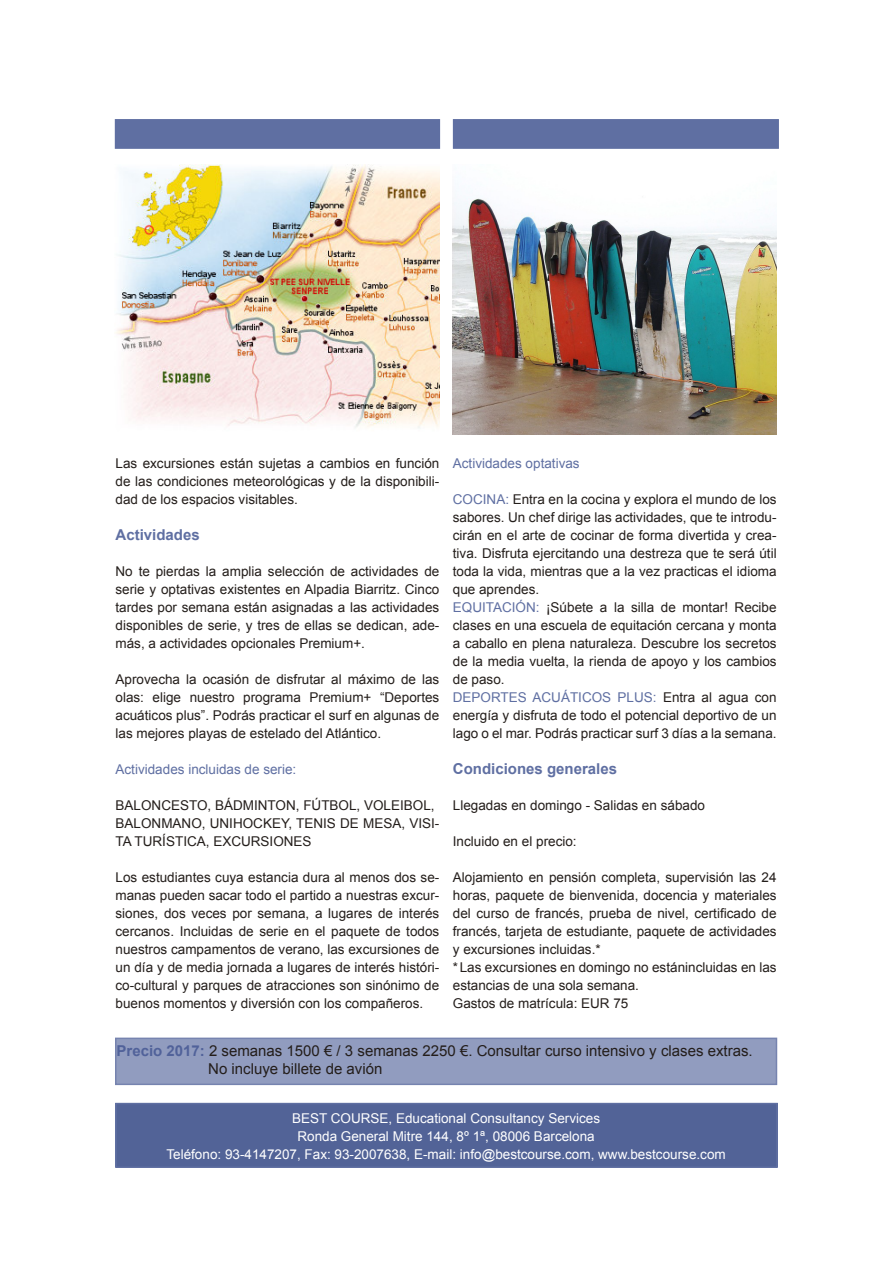
<style>
.page{position:relative;width:893px;height:1263px;background:#fff}
.page>*{position:absolute;margin:0;border:0;box-sizing:border-box;transform-origin:0 0}
.t1{font:15px "Arial";color:#241e1b}
.t2{font:700 15px "Arial";color:#5f6fa2}
.t3{font:13.5px/18px "Arial";color:#241e1b;text-align:justify}
.t4{font:13.5px "Arial";color:#fff}
.t5{font:13.5px "Arial";color:#5f6fa2}
.s1{color:#5f6fa2}
.s2{font-weight:700;color:#51629a}
</style>
<div class="page">
<div style="left:116px;top:1103px;width:661px;height:64px;background:#526397"></div>
<div style="left:115px;top:1103px;width:663px;height:65px;border:2px solid #5f6fa2"></div>
<div style="left:115px;top:119px;width:325px;height:30px;background:#5f6fa2;border:2px solid #5f6fa2"></div>
<div style="left:453px;top:119px;width:326px;height:30px;background:#5f6fa2;border:2px solid #5f6fa2"></div>
<img style="left:453px;top:198px;width:324px;height:237px">
<img style="left:116px;top:165px;width:323px;height:263px">
<div style="left:116px;top:1038px;width:660px;height:46px;background:#919cbf"></div>
<div style="left:115px;top:1037px;width:662px;height:48px;border:2px solid #7683af"></div>
<p class="t3" style="left:116px;top:454px;width:325px">Las excursiones están sujetas a cambios en función de las condiciones meteorológicas y de la disponibili&shy;dad de los espacios visitables.</p>
<p class="t2" style="left:116px;top:525px;width:86px">Actividades</p>
<p class="t3" style="left:116px;top:562px;width:325px">No te pierdas la amplia selección de actividades de serie y optativas existentes en Alpadia Biarritz. Cinco tardes por semana están asignadas a las actividades disponibles de serie, y tres de ellas se dedican, ade&shy;más, a actividades opcionales Premium+.</p>
<p class="t3" style="left:116px;top:670px;width:325px">Aprovecha la ocasión de disfrutar al máximo de las olas: elige nuestro programa Premium+ “Deportes acuáticos plus”. Podrás practicar el surf en algunas de las mejores playas de estelado del Atlántico.</p>
<p class="t5" style="left:116px;top:760px;width:182px">Actividades incluidas de serie:</p>
<p class="t3" style="left:116px;top:796px;width:321px">BALONCESTO, BÁDMINTON, FÚTBOL, VOLEIBOL,</p>
<p class="t3" style="left:116px;top:814px;width:325px">BALONMANO, UNIHOCKEY, TENIS DE MESA, VISI-<br>TA TURÍSTICA, EXCURSIONES</p>
<p class="t3" style="left:116px;top:868px;width:325px">Los estudiantes cuya estancia dura al menos dos se&shy;manas pueden sacar todo el partido a nuestras excur&shy;siones, dos veces por semana, a lugares de interés cercanos. Incluidas de serie en el paquete de todos nuestros campamentos de verano, las excursiones de un día y de media jornada a lugares de interés históri&shy;co-cultural y parques de atracciones son sinónimo de buenos momentos y diversión con los compañeros.</p>
<p class="t5" style="left:453px;top:454px;width:128px">Actividades optativas</p>
<p class="t3" style="left:453px;top:490px;width:325px"><span class="s1">COCINA:</span> Entra en la cocina y explora el mundo de los sabores. Un chef dirige las actividades, que te introdu&shy;cirán en el arte de cocinar de forma divertida y crea&shy;tiva. Disfruta ejercitando una destreza que te será útil toda la vida, mientras que a la vez practicas el idioma que aprendes.</p>
<p class="t3" style="left:453px;top:598px;width:325px"><span class="s1">EQUITACIÓN:</span> ¡Súbete a la silla de montar! Recibe clases en una escuela de equitación cercana y monta a caballo en plena naturaleza. Descubre los secretos de la media vuelta, la rienda de apoyo y los cambios de paso.</p>
<p class="t3" style="left:453px;top:688px;width:325px"><span class="s1">DEPORTES ACUÁTICOS PLUS:</span> Entra al agua con energía y disfruta de todo el potencial deportivo de un lago o el mar. Podrás practicar surf 3 días a la semana.</p>
<p class="t2" style="left:453px;top:759px;width:166px">Condiciones generales</p>
<p class="t3" style="left:453px;top:796px;width:254px">Llegadas en domingo - Salidas en sábado</p>
<p class="t3" style="left:453px;top:832px;width:125px">Incluido en el precio:</p>
<p class="t3" style="left:453px;top:868px;width:325px">Alojamiento en pensión completa, supervisión las 24 horas, paquete de bienvenida, docencia y materiales del curso de francés, prueba de nivel, certificado de francés, tarjeta de estudiante, paquete de actividades y excursiones incluidas.*</p>
<p class="t3" style="left:453px;top:958px;width:325px">*Las excursiones en domingo no estánincluidas en las estancias de una sola semana.</p>
<p class="t3" style="left:453px;top:994px;width:177px">Gastos de matrícula: EUR 75</p>
<p class="t1" style="left:116px;top:1041px;width:638px"><span class="s2">Precio 2017:</span> 2 semanas 1500 € / 3 semanas 2250 €. Consultar curso intensivo y clases extras.</p>
<p class="t1" style="left:208px;top:1059px;width:176px">No incluye billete de avión</p>
<p class="t4" style="left:292px;top:1109px;width:310px">BEST COURSE, Educational Consultancy Services</p>
<p class="t4" style="left:297px;top:1127px;width:299px">Ronda General Mitre 144, 8º 1ª, 08006 Barcelona</p>
<p class="t4" style="left:166px;top:1145px;width:561px">Teléfono: 93-4147207, Fax: 93-2007638, E-mail: info@bestcourse.com, www.bestcourse.com</p>
</div>
